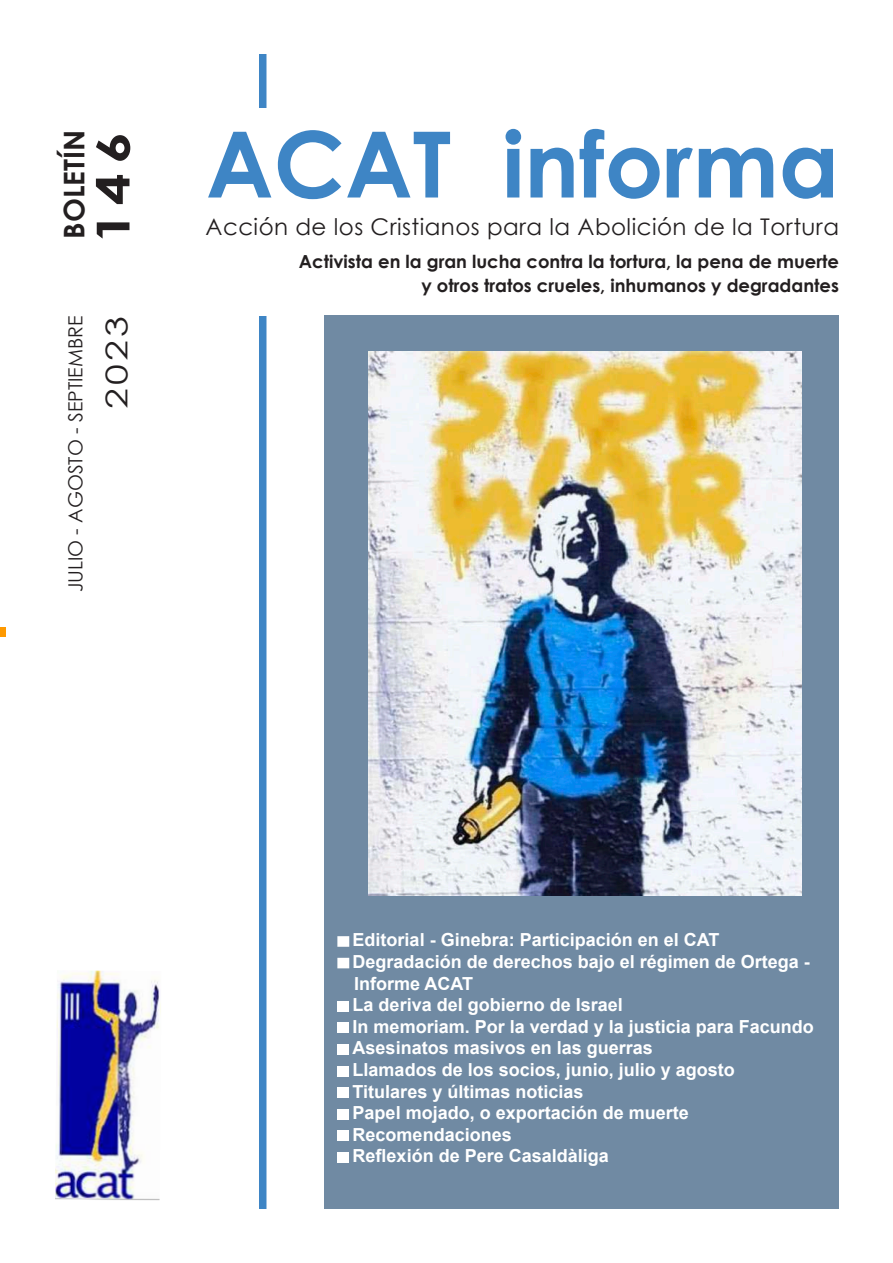
<style>
.page{position:relative;width:893px;height:1263px;background:#fff}
.page>*{position:absolute;margin:0;border:0;box-sizing:border-box;transform-origin:0 0}
.t1{font:700 91.5px "Century Gothic";color:#3e85c5}
.t2{font:700 45.6px "Century Gothic";color:#231f20;scale:1.25 1}
.t3{font:30px "Century Gothic";color:#231f20;scale:1.25 1}
.t4{font:700 28.5px "Century Gothic";color:#231f20}
.t5{font:22.95px "Century Gothic";letter-spacing:.02em;color:#231f20}
.t6{font:19.5px "Century Gothic";color:#231f20}
.t7{font:700 18px/21.6px "Arial";color:#fff}
.t8{font:700 18px/24px "Century Gothic";color:#231f20;text-align:right}
.s1{font-family:"Century Gothic";font-weight:400;font-size:46.65px}
.s2{font-weight:400;font-size:46.65px}
</style>
<div class="page">
<div style="left:259px;top:54px;width:7px;height:1155px;background:#3e85c5"></div>
<div style="left:202px;top:108px;width:637px;height:110px;background:#fff"></div>
<div style="left:202px;top:218px;width:637px;height:98px;background:#fff"></div>
<img style="left:55px;top:970px;width:106px;height:231px">
<svg style="left:0;top:627px;width:5px;height:9px"></svg>
<div style="left:324px;top:828px;width:515px;height:381px;background:#708aa3"></div>
<div style="left:324px;top:316px;width:515px;height:500px;background:#708aa3"></div>
<img style="left:368px;top:351px;width:434px;height:544px">
<h3 class="t4" style="left:52px;top:239px;width:110px;rotate:-90deg">BOLETÍN</h3>
<h2 class="t2" style="left:78px;top:243px;width:91px;rotate:-90deg">146</h2>
<p class="t6" style="left:62px;top:592px;width:278px;rotate:-90deg">JULIO - AGOSTO - SEPTIEMBRE</p>
<h3 class="t3" style="left:96px;top:409px;width:76px;rotate:-90deg">2023</h3>
<h1 class="t1" style="left:206px;top:95px;width:635px">ACAT informa</h1>
<p class="t5" style="left:206px;top:211px;width:635px">Acción de los Cristianos para la Abolición de la Tortura</p>
<p class="t8" style="left:299px;top:249px;width:541px">Activista en la gran lucha contra la tortura, la pena de muerte y otros tratos crueles, inhumanos y degradantes</p>
<p class="t7" style="left:334px;top:929px;width:387px"><span class="s1">▪</span>Editorial - Ginebra: Participación en el CAT</p>
<p class="t7" style="left:354px;top:951px;width:457px;text-indent:-20px"><span class="s1">▪</span>Degradación de derechos bajo el régimen de Ortega -<br>Informe ACAT</p>
<p class="t7" style="left:334px;top:994px;width:290px"><span class="s2">▪</span>La deriva del gobierno de Israel</p>
<p class="t7" style="left:334px;top:1016px;width:481px"><span class="s2">▪</span>In memoriam. Por la verdad y la justicia para Facundo</p>
<p class="t7" style="left:334px;top:1037px;width:320px"><span class="s2">▪</span>Asesinatos masivos en las guerras</p>
<p class="t7" style="left:334px;top:1059px;width:402px"><span class="s2">▪</span>Llamados de los socios, junio, julio y agosto</p>
<p class="t7" style="left:334px;top:1081px;width:251px"><span class="s2">▪</span>Titulares y últimas noticias</p>
<p class="t7" style="left:334px;top:1102px;width:356px"><span class="s2">▪</span>Papel mojado, o exportación de muerte</p>
<p class="t7" style="left:334px;top:1124px;width:179px"><span class="s2">▪</span>Recomendaciones</p>
<p class="t7" style="left:334px;top:1145px;width:276px"><span class="s2">▪</span>Reflexión de Pere Casaldàliga</p>
</div>
